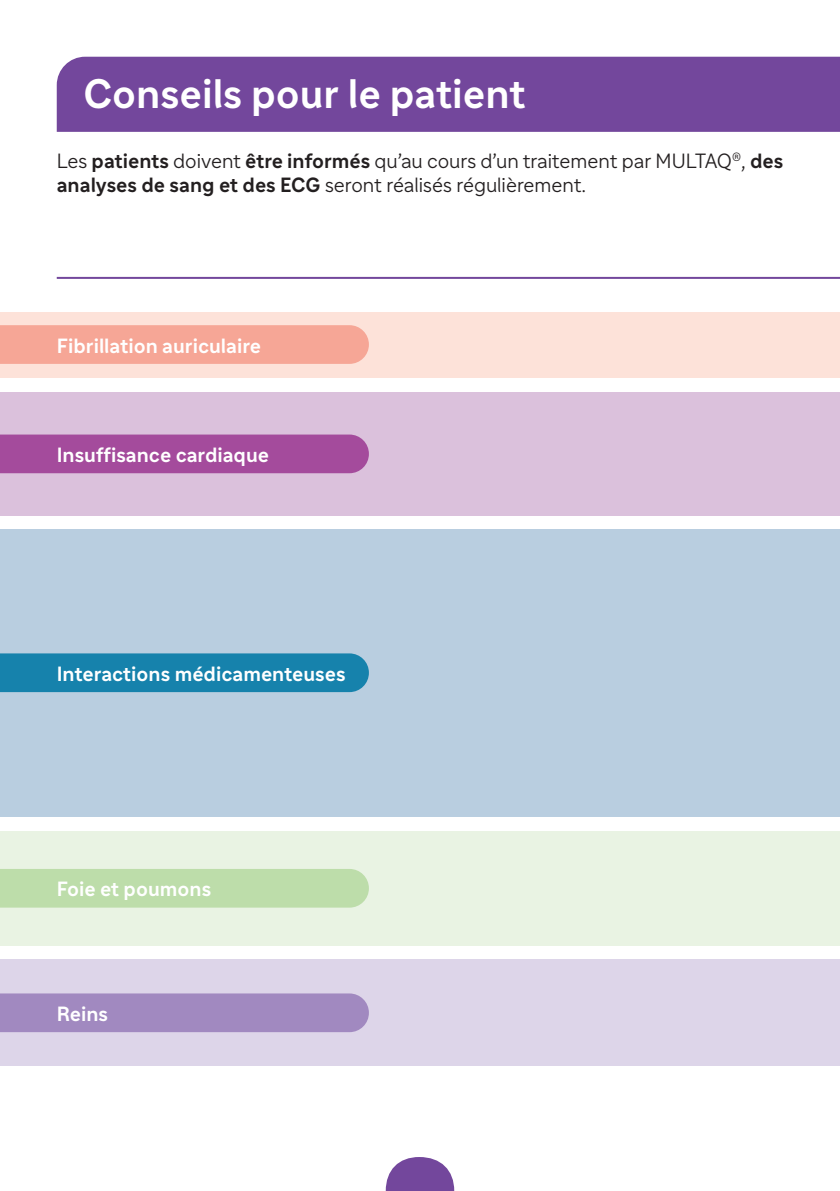
<style>
.page{position:relative;width:840px;height:1191px;background:#fff}
.page>*{position:absolute;margin:0;border:0;box-sizing:border-box;transform-origin:0 0}
.t1{font:700 40px "Sanofi Sans 6";color:#fff}
.t2{font:300 20px/24px "Sanofi Sans 6";color:#231f20}
.t3{font:700 20px "Sanofi Sans 6";color:#fff}
.s1{font-weight:700}
</style>
<div class="page">
<div style="left:0;top:312px;width:839px;height:65px;background:#fde2d9"></div>
<div style="left:0;top:392px;width:839px;height:123px;background:#dbc1dc"></div>
<div style="left:0;top:529px;width:839px;height:287px;background:#b9cee0"></div>
<div style="left:0;top:831px;width:839px;height:114px;background:#e9f3e3"></div>
<div style="left:0;top:959px;width:839px;height:107px;background:#ddd5e9"></div>
<div style="left:57px;top:57px;width:782px;height:75px;background:#73479c"></div>
<div style="left:0;top:325px;width:369px;height:39px;background:#f6a696"></div>
<div style="left:0;top:434px;width:369px;height:39px;background:#a44b9c"></div>
<div style="left:0;top:653px;width:369px;height:39px;background:#1682ac"></div>
<div style="left:0;top:869px;width:369px;height:38px;background:#bdddaa"></div>
<div style="left:0;top:993px;width:369px;height:39px;background:#a189c0"></div>
<hr style="left:57px;top:277px;width:782px;height:2px;background:#73479c">
<svg style="left:385px;top:1157px;width:69px;height:34px"></svg>
<h1 class="t1" style="left:83px;top:69px;width:443px">Conseils pour le patient</h1>
<p class="t2" style="left:57px;top:148px;width:727px">Les <span class="s1">patients</span> doivent <span class="s1">être informés</span> qu’au cours d’un traitement par MULTAQ<sup>®</sup>, <span class="s1">des analyses de sang et des ECG</span> seront réalisés régulièrement.</p>
<p class="t3" style="left:57px;top:333px;width:206px">Fibrillation auriculaire</p>
<p class="t3" style="left:57px;top:442px;width:214px">Insuffisance cardiaque</p>
<p class="t3" style="left:57px;top:661px;width:290px">Interactions médicamenteuses</p>
<p class="t3" style="left:57px;top:876px;width:156px">Foie et poumons</p>
<p class="t3" style="left:57px;top:1001px;width:53px">Reins</p>
</div>
